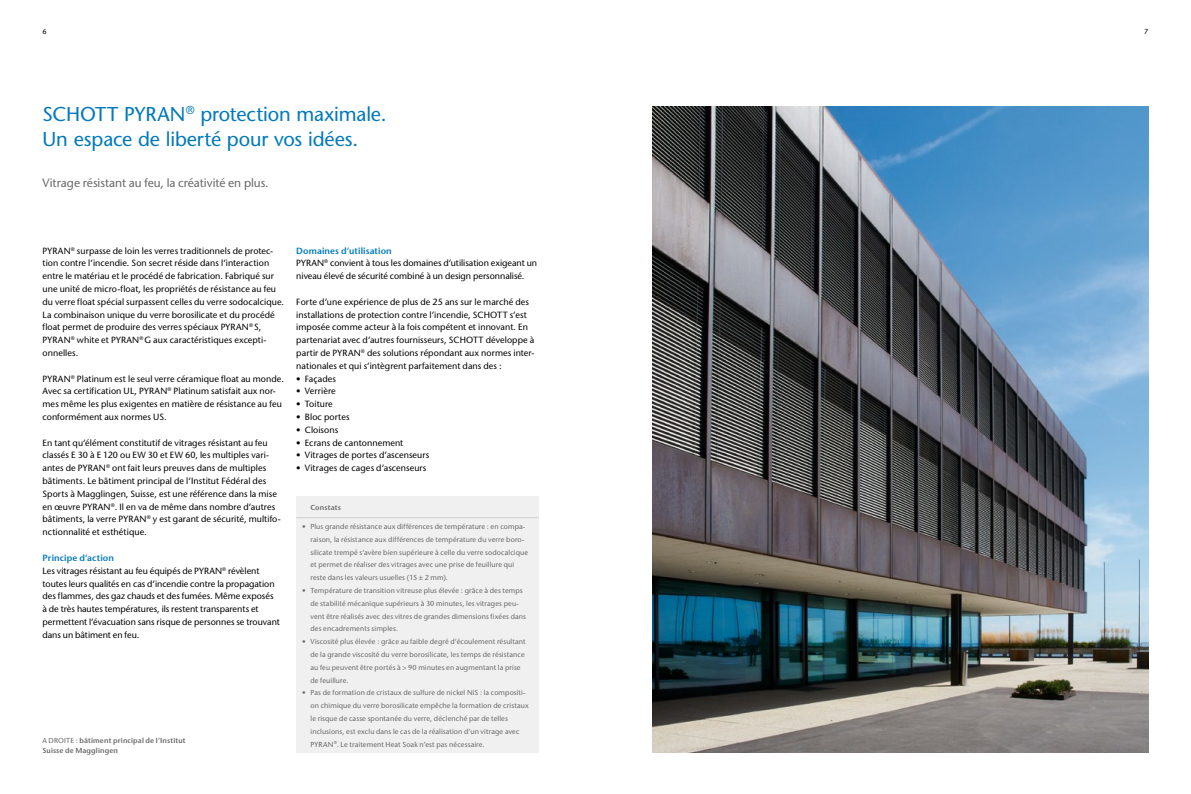
<style>
.page{position:relative;width:1191px;height:794px;background:#fff}
.page>*{position:absolute;margin:0;border:0;box-sizing:border-box;transform-origin:0 0}
.t1{font:500 20px/25px "Stone Sans Std";letter-spacing:-.005em;color:#0079bb}
.t2{font:500 12px "Stone Sans Std";letter-spacing:-.005em;color:#686867}
.t3{font:500 9px/12.8px "Stone Sans Std";letter-spacing:.005em;color:#000}
.t4{font:500 7.2px/12.8px "Stone Sans Std";letter-spacing:.015em;color:#686867}
.t5{font:600 7.2px/9.5px "Stone Sans Std";letter-spacing:.02em;color:#686867}
.t6{font:500 7.2px "Stone Sans Std";color:#000}
.s1{font-weight:600;color:#0079bb}
.s2{font-weight:500}
</style>
<div class="page">
<div style="left:296px;top:497px;width:243px;height:256px;background:#f0f0f0"></div>
<hr style="left:296px;top:517px;width:243px;height:1px;background:#cfcfcf">
<img style="left:652px;top:106px;width:496px;height:647px">
<p class="t6" style="left:43px;top:27px;width:6px">6</p>
<p class="t6" style="left:1144px;top:27px;width:6px">7</p>
<h1 class="t1" style="left:43px;top:102px;width:345px">SCHOTT PYRAN<sup>®</sup> protection maximale.<br>Un espace de liberté pour vos idées.</h1>
<h2 class="t2" style="left:43px;top:176px;width:228px">Vitrage résistant au feu, la créativité en plus.</h2>
<p class="t3" style="left:43px;top:244px;width:243px">PYRAN<sup>®</sup> surpasse de loin les verres traditionnels de protec&shy;tion contre l‘incendie. Son secret réside dans l‘interaction entre le matériau et le procédé de fabrication. Fabriqué sur une unité de micro-float, les propriétés de résistance au feu du verre float spécial surpassent celles du verre sodocalcique.<br>La combinaison unique du verre borosilicate et du procédé float permet de produire des verres spéciaux PYRAN<sup>®</sup> S, PYRAN<sup>®</sup> white et PYRAN<sup>®</sup> G aux caractéristiques excepti&shy;onnelles.</p>
<p class="t3" style="left:43px;top:372px;width:243px">PYRAN<sup>®</sup> Platinum est le seul verre céramique float au monde.<br>Avec sa certification UL, PYRAN<sup>®</sup> Platinum satisfait aux nor&shy;mes même les plus exigentes en matière de résistance au feu conformément aux normes US.</p>
<p class="t3" style="left:43px;top:436px;width:240px">En tant qu‘élément constitutif de vitrages résistant au feu classés E 30 à E 120 ou EW 30 et EW 60, les multiples vari&shy;antes de PYRAN<sup>®</sup> ont fait leurs preuves dans de multiples bâtiments. Le bâtiment principal de l‘Institut Fédéral des Sports à Magglingen, Suisse, est une référence dans la mise en œuvre PYRAN<sup>®</sup>. Il en va de même dans nombre d‘autres bâtiments, la verre PYRAN<sup>®</sup> y est garant de sécurité, multifo&shy;nctionnalité et esthétique.</p>
<p class="t3" style="left:43px;top:551px;width:239px"><span class="s1">Principe d‘action<br></span>Les vitrages résistant au feu équipés de PYRAN<sup>®</sup> révèlent toutes leurs qualités en cas d‘incendie contre la propagation des flammes, des gaz chauds et des fumées. Même exposés à de très hautes températures, ils restent transparents et permettent l‘évacuation sans risque de personnes se trouvant dans un bâtiment en feu.</p>
<p class="t5" style="left:43px;top:736px;width:144px"><span class="s2">A DROITE :</span> bâtiment principal de l‘Institut<br>Suisse de Magglingen</p>
<p class="t3" style="left:296px;top:244px;width:242px"><span class="s1">Domaines d‘utilisation<br></span>PYRAN<sup>®</sup> convient à tous les domaines d‘utilisation exigeant un niveau élevé de sécurité combiné à un design personnalisé.</p>
<p class="t3" style="left:296px;top:295px;width:240px">Forte d‘une expérience de plus de 25 ans sur le marché des installations de protection contre l‘incendie, SCHOTT s‘est imposée comme acteur à la fois compétent et innovant. En partenariat avec d‘autres fournisseurs, SCHOTT développe à partir de PYRAN<sup>®</sup> des solutions répondant aux normes inter&shy;nationales et qui s‘intègrent parfaitement dans des :</p>
<p class="t3" style="left:296px;top:372px;width:41px">• Façades</p>
<p class="t3" style="left:296px;top:385px;width:41px">• Verrière</p>
<p class="t3" style="left:296px;top:398px;width:38px">• Toiture</p>
<p class="t3" style="left:296px;top:410px;width:55px">• Bloc portes</p>
<p class="t3" style="left:296px;top:423px;width:43px">• Cloisons</p>
<p class="t3" style="left:296px;top:436px;width:109px">• Ecrans de cantonnement</p>
<p class="t3" style="left:296px;top:449px;width:134px">• Vitrages de portes d‘ascenseurs</p>
<p class="t3" style="left:296px;top:462px;width:132px">• Vitrages de cages d‘ascenseurs</p>
<p class="t5" style="left:310px;top:503px;width:32px">Constats</p>
<p class="t4" style="left:310px;top:520px;width:219px;text-indent:-9px">• Plus grande résistance aux différences de température : en compa&shy;raison, la résistance aux différences de température du verre boro&shy;silicate trempé s‘avère bien supérieure à celle du verre sodocalcique et permet de réaliser des vitrages avec une prise de feuillure qui reste dans les valeurs usuelles (15 ± 2 mm).</p>
<p class="t4" style="left:310px;top:584px;width:217px;text-indent:-9px">• Température de transition vitreuse plus élevée : grâce à des temps de stabilité mécanique supérieurs à 30 minutes, les vitrages peu&shy;vent être réalisés avec des vitres de grandes dimensions fixées dans des encadrements simples.</p>
<p class="t4" style="left:310px;top:635px;width:217px;text-indent:-9px">• Viscosité plus élevée : grâce au faible degré d‘écoulement résultant de la grande viscosité du verre borosilicate, les temps de résistance au feu peuvent être portés à &gt; 90 minutes en augmentant la prise de feuillure.</p>
<p class="t4" style="left:310px;top:686px;width:220px;text-indent:-9px">• Pas de formation de cristaux de sulfure de nickel NiS : la compositi&shy;on chimique du verre borosilicate empêche la formation de cristaux le risque de casse spontanée du verre, déclenché par de telles inclusions, est exclu dans le cas de la réalisation d‘un vitrage avec PYRAN<sup>®</sup>. Le traitement Heat Soak n’est pas nécessaire.</p>
</div>
